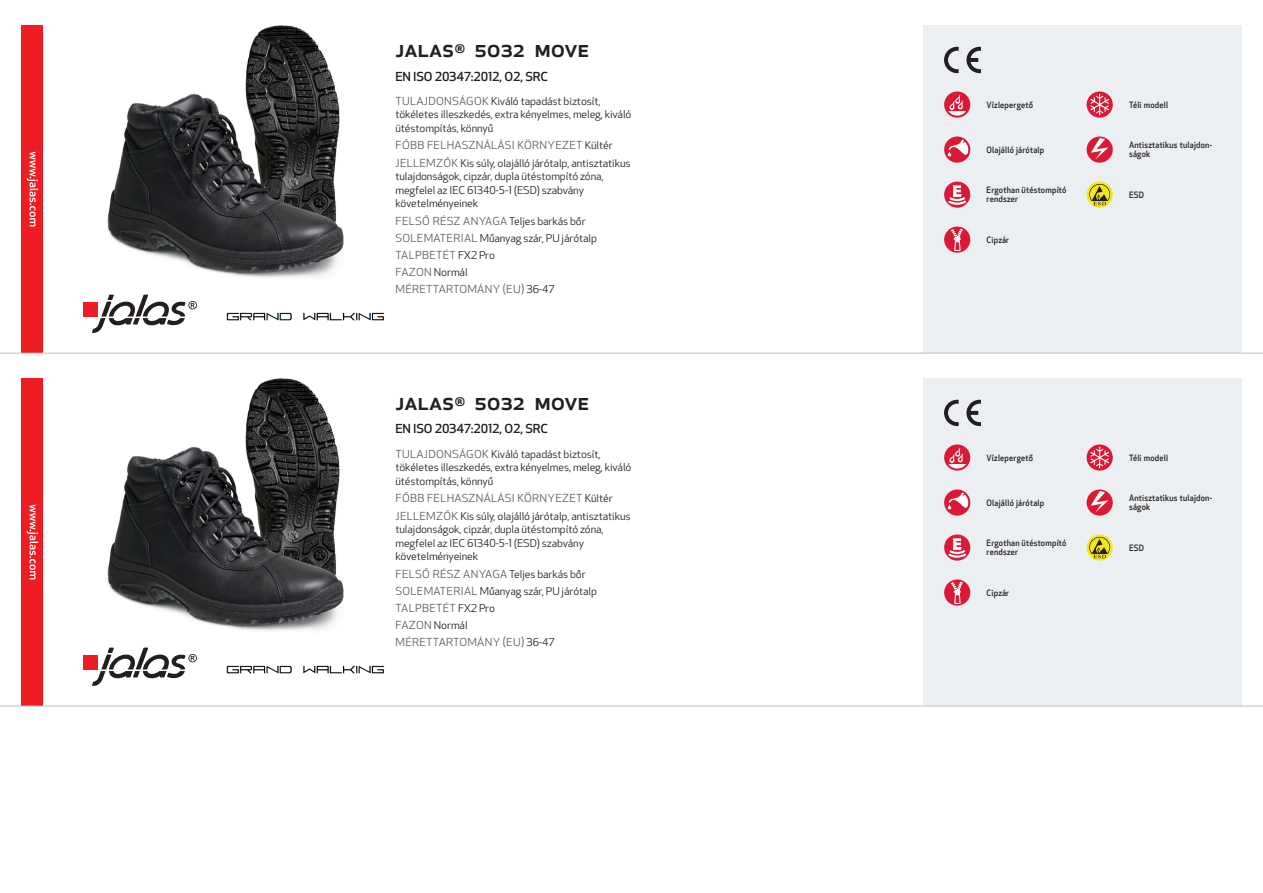
<style>
.page{position:relative;width:1263px;height:893px;background:#fff}
.page>*{position:absolute;margin:0;border:0;box-sizing:border-box;transform-origin:0 0}
.Produkt_namn{font:500 24px "Apex New";color:#231f20}
.Ingress{font:500 12.15px "Apex New";letter-spacing:-.015em;color:#231f20;scale:1.06 1}
.Funktion{font:10.8px "Apex New";letter-spacing:.025em;color:#57585a;scale:1.06 1}
.Funktion-2{font:10.5px/13.6px "Apex New";letter-spacing:-.01em;color:#231f20;scale:1.06 1}
.Funktion_body{font:500 8.55px/9px "Apex New";letter-spacing:.025em;color:#231f20;scale:.95 1}
.s1{font-size:10.8px;color:#57585a}
.s2{font-size:10.5px;color:#231f20}
</style>
<div class="page">
<img style="left:107px;top:26px;width:237px;height:252px">
<div style="left:83px;top:302px;width:15px;height:15px;background:#ee1d23"></div>
<svg style="left:92px;top:295px;width:105px;height:38px"></svg>
<img style="left:226px;top:312px;width:159px;height:9px">
<div style="left:21px;top:26px;width:22px;height:327px;background:#ee1d23"></div>
<svg style="left:27px;top:152px;width:11px;height:75px"></svg>
<div style="left:923px;top:26px;width:319px;height:327px;background:#eceff1"></div>
<svg style="left:966px;top:47px;width:15px;height:26px"></svg>
<svg style="left:944px;top:47px;width:15px;height:26px"></svg>
<div style="left:944px;top:92px;width:26px;height:26px;background:#db1836;border-radius:50%"></div>
<svg style="left:948px;top:95px;width:18px;height:21px"></svg>
<svg style="left:944px;top:137px;width:26px;height:26px"></svg>
<svg style="left:948px;top:140px;width:20px;height:17px"></svg>
<div style="left:944px;top:182px;width:26px;height:26px;background:#db1836;border-radius:50%"></div>
<svg style="left:946px;top:185px;width:22px;height:21px"></svg>
<div style="left:944px;top:227px;width:26px;height:26px;background:#db1836;border-radius:50%"></div>
<svg style="left:951px;top:229px;width:12px;height:22px"></svg>
<svg style="left:1086px;top:92px;width:27px;height:26px"></svg>
<svg style="left:1090px;top:94px;width:19px;height:21px"></svg>
<svg style="left:1086px;top:137px;width:27px;height:26px"></svg>
<svg style="left:1091px;top:138px;width:17px;height:22px"></svg>
<svg style="left:1086px;top:182px;width:27px;height:26px"></svg>
<svg style="left:1089px;top:184px;width:21px;height:21px"></svg>
<img style="left:107px;top:378px;width:237px;height:253px">
<div style="left:83px;top:654px;width:15px;height:15px;background:#ee1d23"></div>
<svg style="left:92px;top:648px;width:105px;height:38px"></svg>
<img style="left:226px;top:665px;width:159px;height:9px">
<div style="left:21px;top:378px;width:22px;height:328px;background:#ee1d23"></div>
<svg style="left:27px;top:505px;width:11px;height:74px"></svg>
<div style="left:923px;top:378px;width:319px;height:328px;background:#eceff1"></div>
<svg style="left:966px;top:400px;width:15px;height:26px"></svg>
<svg style="left:944px;top:400px;width:15px;height:26px"></svg>
<svg style="left:944px;top:444px;width:26px;height:27px"></svg>
<svg style="left:948px;top:448px;width:18px;height:21px"></svg>
<svg style="left:944px;top:489px;width:26px;height:27px"></svg>
<svg style="left:948px;top:492px;width:20px;height:17px"></svg>
<svg style="left:944px;top:534px;width:26px;height:27px"></svg>
<svg style="left:946px;top:538px;width:22px;height:21px"></svg>
<div style="left:944px;top:579px;width:26px;height:27px;background:#db1836;border-radius:50%"></div>
<svg style="left:951px;top:582px;width:12px;height:22px"></svg>
<svg style="left:1086px;top:444px;width:27px;height:27px"></svg>
<svg style="left:1090px;top:447px;width:19px;height:21px"></svg>
<svg style="left:1086px;top:489px;width:27px;height:27px"></svg>
<svg style="left:1091px;top:491px;width:17px;height:21px"></svg>
<svg style="left:1086px;top:534px;width:27px;height:27px"></svg>
<svg style="left:1089px;top:537px;width:21px;height:21px"></svg>
<hr style="left:0;top:353px;width:1263px;height:1px;background:#bcbdc0">
<hr style="left:0;top:706px;width:1263px;height:1px;background:#bcbdc0">
<p class="Produkt_namn" style="left:395px;top:33px;width:196px">JALAS<sup>®</sup> 5032 MOVE</p>
<p class="Ingress" style="left:395px;top:68px;width:145px">EN ISO 20347:2012, O2, SRC</p>
<p class="Funktion-2" style="left:395px;top:94px;width:224px"><span class="s1">TULAJDONSÁGOK</span> Kiváló tapadást biztosít, tökéletes illeszkedés, extra kényelmes, meleg, kiváló ütéstompítás, könnyű</p>
<p class="Funktion" style="left:395px;top:139px;width:207px">FŐBB FELHASZNÁLÁSI KÖRNYEZET <span class="s2">Kültér</span></p>
<p class="Funktion-2" style="left:395px;top:156px;width:223px"><span class="s1">JELLEMZŐK</span> Kis súly, olajálló járótalp, antisztatikus tulajdonságok, cipzár, dupla ütéstompító zóna, megfelel az IEC 61340-5-1 (ESD) szabvány követelményeinek</p>
<p class="Funktion" style="left:395px;top:214px;width:181px">FELSŐ RÉSZ ANYAGA <span class="s2">Teljes barkás bőr</span></p>
<p class="Funktion-2" style="left:395px;top:231px;width:192px"><span class="s1">SOLEMATERIAL</span> Műanyag szár, PU járótalp</p>
<p class="Funktion" style="left:395px;top:248px;width:95px">TALPBETÉT <span class="s2">FX2 Pro</span></p>
<p class="Funktion-2" style="left:395px;top:266px;width:70px"><span class="s1">FAZON</span> Normál</p>
<p class="Funktion" style="left:395px;top:283px;width:152px">MÉRETTARTOMÁNY (EU) <span class="s2">36-47</span></p>
<p class="Produkt_namn" style="left:395px;top:385px;width:196px">JALAS<sup>®</sup> 5032 MOVE</p>
<p class="Ingress" style="left:395px;top:421px;width:145px">EN ISO 20347:2012, O2, SRC</p>
<p class="Funktion-2" style="left:395px;top:447px;width:224px"><span class="s1">TULAJDONSÁGOK</span> Kiváló tapadást biztosít, tökéletes illeszkedés, extra kényelmes, meleg, kiváló ütéstompítás, könnyű</p>
<p class="Funktion" style="left:395px;top:492px;width:207px">FŐBB FELHASZNÁLÁSI KÖRNYEZET <span class="s2">Kültér</span></p>
<p class="Funktion-2" style="left:395px;top:509px;width:223px"><span class="s1">JELLEMZŐK</span> Kis súly, olajálló járótalp, antisztatikus tulajdonságok, cipzár, dupla ütéstompító zóna, megfelel az IEC 61340-5-1 (ESD) szabvány követelményeinek</p>
<p class="Funktion" style="left:395px;top:567px;width:181px">FELSŐ RÉSZ ANYAGA <span class="s2">Teljes barkás bőr</span></p>
<p class="Funktion-2" style="left:395px;top:584px;width:192px"><span class="s1">SOLEMATERIAL</span> Műanyag szár, PU járótalp</p>
<p class="Funktion" style="left:395px;top:601px;width:95px">TALPBETÉT <span class="s2">FX2 Pro</span></p>
<p class="Funktion-2" style="left:395px;top:618px;width:70px"><span class="s1">FAZON</span> Normál</p>
<p class="Funktion" style="left:395px;top:636px;width:152px">MÉRETTARTOMÁNY (EU) <span class="s2">36-47</span></p>
<p class="Funktion_body" style="left:986px;top:100px;width:50px">Vízlepergető</p>
<p class="Funktion_body" style="left:986px;top:145px;width:62px">Olajálló járótalp</p>
<p class="Funktion_body" style="left:986px;top:186px;width:86px">Ergothan ütéstompító rendszer</p>
<p class="Funktion_body" style="left:986px;top:235px;width:25px">Cipzár</p>
<p class="Funktion_body" style="left:1129px;top:100px;width:43px">Téli modell</p>
<p class="Funktion_body" style="left:1129px;top:141px;width:89px">Antisztatikus tulajdon&shy;ságok</p>
<p class="Funktion_body" style="left:1129px;top:190px;width:17px">ESD</p>
<p class="Funktion_body" style="left:986px;top:453px;width:50px">Vízlepergető</p>
<p class="Funktion_body" style="left:986px;top:498px;width:62px">Olajálló járótalp</p>
<p class="Funktion_body" style="left:986px;top:539px;width:86px">Ergothan ütéstompító rendszer</p>
<p class="Funktion_body" style="left:986px;top:588px;width:25px">Cipzár</p>
<p class="Funktion_body" style="left:1129px;top:453px;width:43px">Téli modell</p>
<p class="Funktion_body" style="left:1129px;top:494px;width:89px">Antisztatikus tulajdon&shy;ságok</p>
<p class="Funktion_body" style="left:1129px;top:543px;width:17px">ESD</p>
</div>
